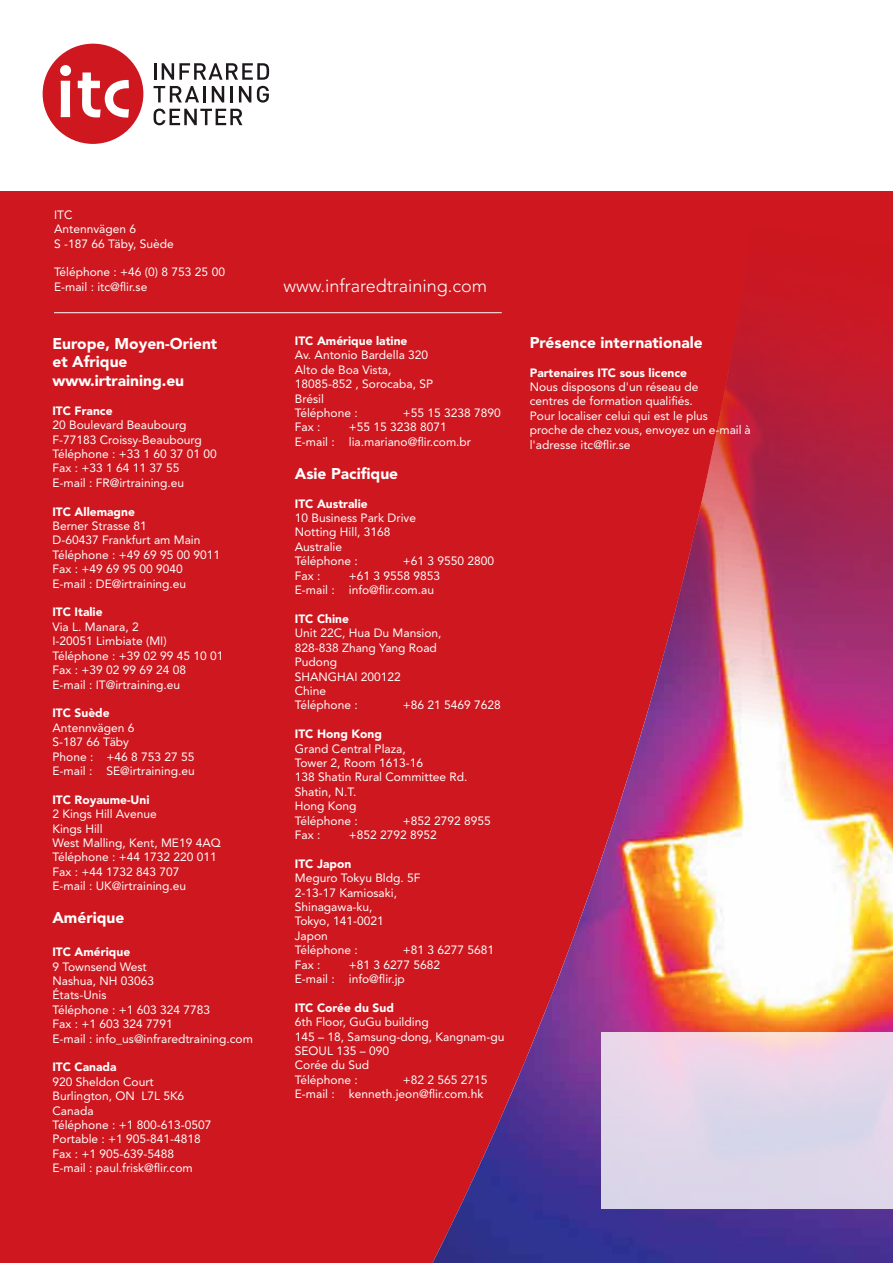
<style>
.page{position:relative;width:893px;height:1263px;background:#fff}
.page>*{position:absolute;margin:0;border:0;box-sizing:border-box;transform-origin:0 0}
.t1{font:300 18px "Avenir LT Std";color:#fff}
.t2{font:900 15.6px/18.6px "Avenir LT Std";color:#fff}
.t3{font:12px/14.4px "Avenir LT Std";color:#fff}
.t4{font:900 12px "Avenir LT Std";color:#fff}
</style>
<div class="page">
<div style="left:0;top:191px;width:893px;height:1072px;background:#ce171e"></div>
<div style="left:43px;top:44px;width:100px;height:100px;background:#ce171e;border-radius:50%"></div>
<svg style="left:61px;top:81px;width:9px;height:36px"></svg>
<svg style="left:78px;top:73px;width:51px;height:45px"></svg>
<svg style="left:154px;top:63px;width:2px;height:17px"></svg>
<svg style="left:162px;top:63px;width:107px;height:17px"></svg>
<svg style="left:154px;top:86px;width:45px;height:16px"></svg>
<hr style="left:203px;top:86px;width:3px;height:16px;background:#1d181c">
<svg style="left:212px;top:86px;width:12px;height:16px"></svg>
<hr style="left:230px;top:86px;width:3px;height:16px;background:#1d181c">
<svg style="left:239px;top:86px;width:12px;height:16px"></svg>
<svg style="left:257px;top:86px;width:12px;height:17px"></svg>
<svg style="left:154px;top:109px;width:88px;height:16px"></svg>
<div style="left:60px;top:65px;width:11px;height:11px;background:#fff;border-radius:50%"></div>
<img style="left:432px;top:313px;width:461px;height:950px">
<hr style="left:54px;top:312px;width:448px;height:1px;background:#fff">
<div style="left:601px;top:1033px;width:292px;height:176px;background:linear-gradient(to bottom,#efd6e7,#d5d6ea)"></div>
<p class="t3" style="left:54px;top:208px;width:121px">ITC<br>Antennvägen 6<br>S -187 66 Täby, Suède</p>
<p class="t3" style="left:54px;top:265px;width:172px">Téléphone : +46 (0) 8 753 25 00<br>E-mail : itc@flir.se</p>
<h1 class="t1" style="left:283px;top:276px;width:205px">www.infraredtraining.com</h1>
<h2 class="t2" style="left:52px;top:334px;width:166px">Europe, Moyen-Orient et Afrique www.irtraining.eu</h2>
<p class="t4" style="left:52px;top:403px;width:62px">ITC France</p>
<p class="t3" style="left:52px;top:418px;width:166px">20 Boulevard Beaubourg<br>F-77183 Croissy-Beaubourg<br>Téléphone : +33 1 60 37 01 00<br>Fax : +33 1 64 11 37 55<br>E-mail : FR@irtraining.eu</p>
<p class="t4" style="left:52px;top:504px;width:84px">ITC Allemagne</p>
<p class="t3" style="left:52px;top:519px;width:169px">Berner Strasse 81<br>D-60437 Frankfurt am Main<br>Téléphone : +49 69 95 00 9011<br>Fax : +49 69 95 00 9040<br>E-mail : DE@irtraining.eu</p>
<p class="t4" style="left:52px;top:605px;width:52px">ITC Italie</p>
<p class="t3" style="left:52px;top:620px;width:172px">Via L. Manara, 2<br>I-20051 Limbiate (MI)<br>Téléphone : +39 02 99 45 10 01<br>Fax : +39 02 99 69 24 08<br>E-mail : IT@irtraining.eu</p>
<p class="t4" style="left:52px;top:706px;width:59px">ITC Suède</p>
<p class="t3" style="left:52px;top:720px;width:144px">Antennvägen 6<br>S-187 66 Täby<br>Phone : +46 8 753 27 55<br>E-mail : SE@irtraining.eu</p>
<p class="t4" style="left:52px;top:792px;width:99px">ITC Royaume-Uni</p>
<p class="t3" style="left:52px;top:807px;width:170px">2 Kings Hill Avenue<br>Kings Hill<br>West Malling, Kent, ME19 4AQ<br>Téléphone : +44 1732 220 011<br>Fax : +44 1732 843 707<br>E-mail : UK@irtraining.eu</p>
<h2 class="t2" style="left:52px;top:908px;width:73px">Amérique</h2>
<p class="t4" style="left:52px;top:945px;width:79px">ITC Amérique</p>
<p class="t3" style="left:52px;top:959px;width:202px">9 Townsend West<br>Nashua, NH 03063<br>États-Unis<br>Téléphone : +1 603 324 7783<br>Fax : +1 603 324 7791<br>E-mail : info_us@infraredtraining.com</p>
<p class="t4" style="left:52px;top:1060px;width:66px">ITC Canada</p>
<p class="t3" style="left:52px;top:1074px;width:160px">920 Sheldon Court<br>Burlington, ON L7L 5K6<br>Canada<br>Téléphone : +1 800-613-0507<br>Portable : +1 905-841-4818<br>Fax : +1 905-639-5488<br>E-mail : paul.frisk@flir.com</p>
<p class="t4" style="left:295px;top:334px;width:114px">ITC Amérique latine</p>
<p class="t3" style="left:295px;top:348px;width:140px">Av. Antonio Bardella 320<br>Alto de Boa Vista,<br>18085-852 , Sorocaba, SP<br>Brésil<br>Téléphone :</p>
<p class="t3" style="left:403px;top:406px;width:100px">+55 15 3238 7890</p>
<p class="t3" style="left:295px;top:420px;width:178px;text-indent:54px">+55 15 3238 8071<br>E-mail : lia.mariano@flir.com.br</p>
<h2 class="t2" style="left:295px;top:464px;width:105px">Asie Pacifique</h2>
<p class="t4" style="left:295px;top:496px;width:74px">ITC Australie</p>
<p class="t3" style="left:295px;top:511px;width:123px">10 Business Park Drive<br>Notting Hill, 3168<br>Australie<br>Téléphone :</p>
<p class="t3" style="left:295px;top:420px;width:27px">Fax :</p>
<p class="t3" style="left:403px;top:554px;width:93px">+61 3 9550 2800</p>
<p class="t3" style="left:295px;top:568px;width:147px;text-indent:54px">+61 3 9558 9853<br>E-mail : info@flir.com.au</p>
<p class="t4" style="left:295px;top:611px;width:56px">ITC Chine</p>
<p class="t3" style="left:295px;top:626px;width:148px">Unit 22C, Hua Du Mansion,<br>828-838 Zhang Yang Road<br>Pudong<br>SHANGHAI 200122<br>Chine<br>Téléphone :</p>
<p class="t3" style="left:295px;top:568px;width:27px">Fax :</p>
<p class="t3" style="left:403px;top:698px;width:100px">+86 21 5469 7628</p>
<p class="t4" style="left:295px;top:727px;width:89px">ITC Hong Kong</p>
<p class="t3" style="left:295px;top:741px;width:174px">Grand Central Plaza,<br>Tower 2, Room 1613-16<br>138 Shatin Rural Committee Rd.<br>Shatin, N.T.<br>Hong Kong<br>Téléphone :</p>
<p class="t3" style="left:403px;top:813px;width:90px">+852 2792 8955</p>
<p class="t3" style="left:295px;top:828px;width:27px">Fax :</p>
<p class="t3" style="left:349px;top:828px;width:90px">+852 2792 8952</p>
<p class="t4" style="left:295px;top:856px;width:58px">ITC Japon</p>
<p class="t3" style="left:295px;top:871px;width:127px">Meguro Tokyu Bldg. 5F<br>2-13-17 Kamiosaki,<br>Shinagawa-ku,<br>Tokyo, 141-0021<br>Japon<br>Téléphone :</p>
<p class="t3" style="left:403px;top:943px;width:93px">+81 3 6277 5681</p>
<p class="t3" style="left:295px;top:957px;width:147px;text-indent:54px">+81 3 6277 5682<br>E-mail : info@flir.jp</p>
<p class="t4" style="left:295px;top:1000px;width:101px">ITC Corée du Sud</p>
<p class="t3" style="left:295px;top:1015px;width:211px">6th Floor, GuGu building<br>145 – 18, Samsung-dong, Kangnam-gu<br>SEOUL 135 – 090<br>Corée du Sud<br>Téléphone :</p>
<p class="t3" style="left:295px;top:957px;width:27px">Fax :</p>
<p class="t3" style="left:295px;top:1072px;width:194px;text-indent:108px">+82 2 565 2715<br>E-mail : kenneth.jeon@flir.com.hk</p>
<h2 class="t2" style="left:530px;top:333px;width:174px">Présence internationale</h2>
<p class="t4" style="left:530px;top:365px;width:159px">Partenaires ITC sous licence</p>
<p class="t3" style="left:530px;top:380px;width:223px">Nous disposons d'un réseau de<br>centres de formation qualifiés.<br>Pour localiser celui qui est le plus<br>proche de chez vous, envoyez un e-mail à l'adresse itc@flir.se</p>
</div>
